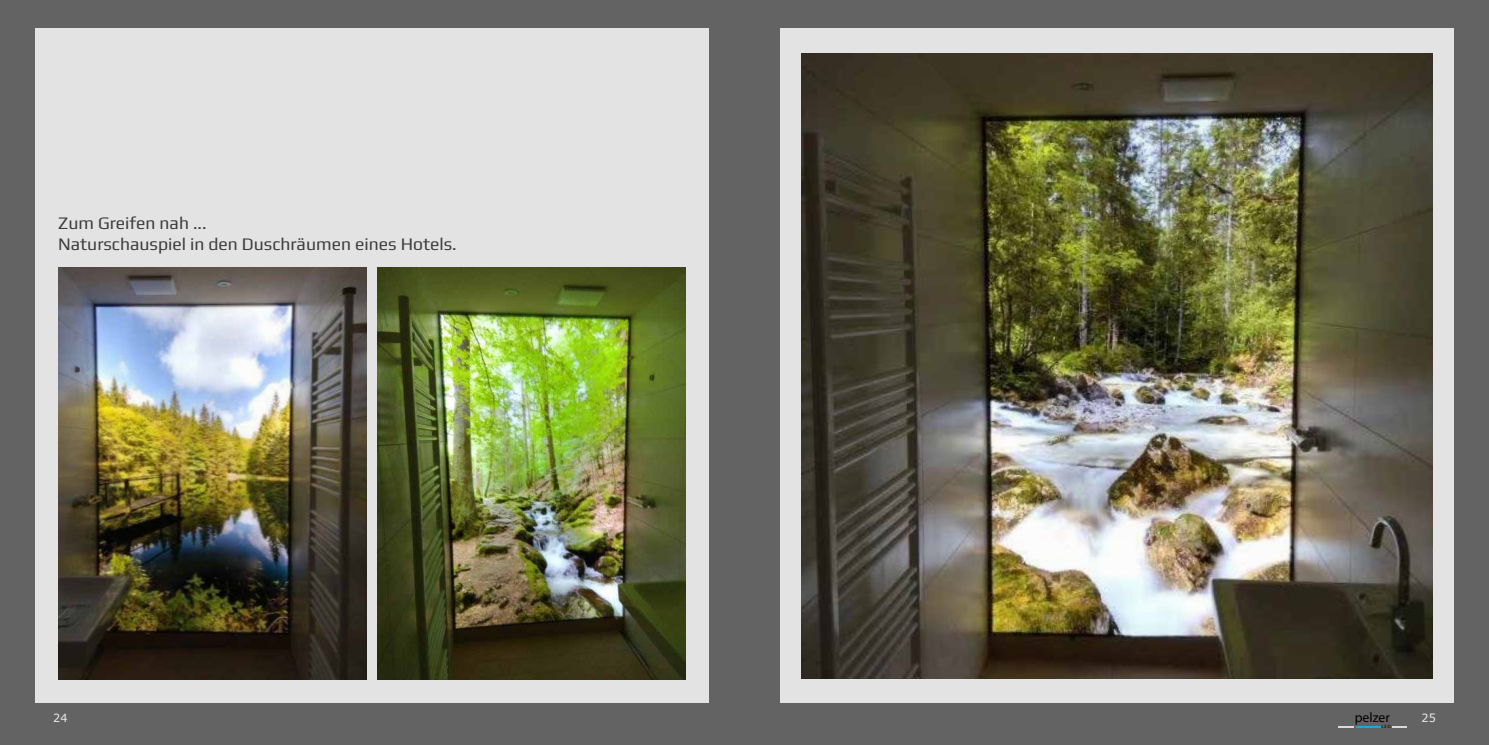
<style>
.page{position:relative;width:1489px;height:745px;background:#fff}
.page>*{position:absolute;margin:0;border:0;box-sizing:border-box;transform-origin:0 0}
.t1{font:17.5px/21px "Play";color:#3c3c3b}
.t2{font:13.75px "Myriad Pro";color:#000}
.t3{font:11.25px "Verdana";color:#ebebeb}
.t4{font:4.62px "Myriad Pro";color:#000}
</style>
<div class="page">
<div style="left:0;top:0;width:1488px;height:744px;background:#646363"></div>
<div style="left:35px;top:28px;width:673px;height:674px;background:#e3e3e3"></div>
<div style="left:780px;top:28px;width:673px;height:674px;background:#e3e3e3"></div>
<svg style="left:1338px;top:726px;width:41px;height:1px"></svg>
<svg style="left:1392px;top:726px;width:14px;height:1px"></svg>
<img style="left:58px;top:267px;width:308px;height:411px">
<img style="left:377px;top:267px;width:308px;height:411px">
<img style="left:801px;top:54px;width:630px;height:623px">
<p class="t1" style="left:58px;top:211px;width:400px">Zum Greifen nah ...<br>Naturschauspiel in den Duschräumen eines Hotels.</p>
<p class="t3" style="left:53px;top:710px;width:16px">24</p>
<p class="t2" style="left:1354px;top:708px;width:37px">pelzer</p>
<p class="t3" style="left:1421px;top:710px;width:16px">25</p>
<p class="t4" style="left:1381px;top:723px;width:11px">L E D</p>
</div>
